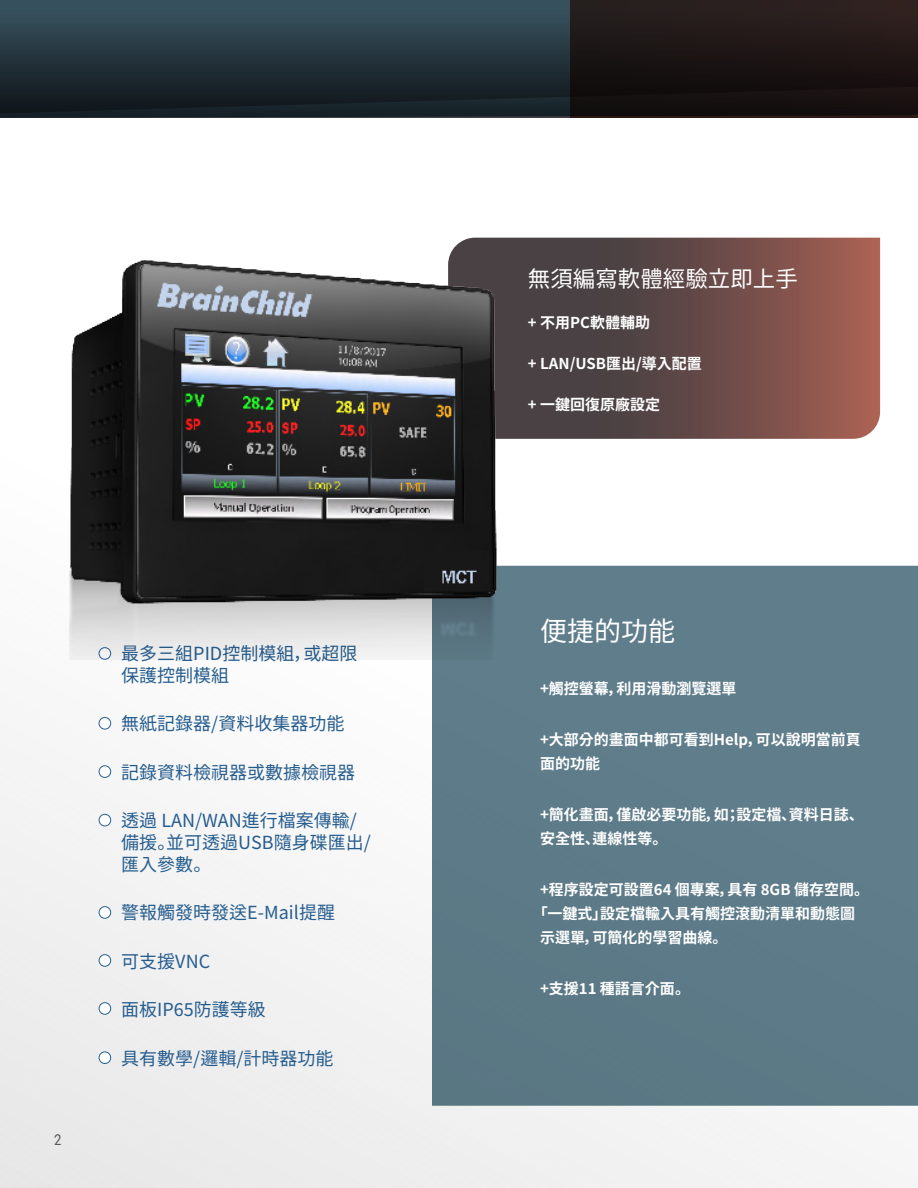
<style>
.page{position:relative;width:918px;height:1188px;background:#fff}
.page>*{position:absolute;margin:0;border:0;box-sizing:border-box;transform-origin:0 0}
.head_1{font:27px "Noto Sans CJ Kkr";color:#fff}
.Call_Out_-_large{font:22.5px "Noto Sans CJ Kkr";color:#fff}
.t1{font:18px/21.6px "Noto Sans CJ Kkr";color:#265d8f}
.Call_Out_-_large-2{font:700 15px/24px "Noto Sans CJ Kkr";color:#fff}
.Page_Number{font:15px "Roboto Condensed";color:#57585a}
</style>
<div class="page">
<svg style="left:0;top:114px;width:570px;height:4px;background:#1f272d"></svg>
<svg style="left:570px;top:114px;width:348px;height:4px"></svg>
<svg style="left:0;top:0;width:918px;height:114px;background:#22292e"></svg>
<img style="left:0;top:237px;width:918px;height:951px">
<div style="left:99px;top:717px;width:12px;height:12px;background:#fff;border-radius:50%"></div>
<div style="left:99px;top:717px;width:12px;height:12px;border:1px solid #266094;border-radius:50%"></div>
<div style="left:99px;top:766px;width:12px;height:11px;background:#fff;border-radius:50%"></div>
<div style="left:99px;top:765px;width:12px;height:13px;border:1px solid #266094;border-radius:50%"></div>
<div style="left:99px;top:814px;width:12px;height:12px;background:#fff;border-radius:50%"></div>
<div style="left:99px;top:814px;width:12px;height:12px;border:1px solid #266094;border-radius:50%"></div>
<div style="left:99px;top:907px;width:12px;height:11px;background:#fff;border-radius:50%"></div>
<div style="left:99px;top:906px;width:12px;height:13px;border:1px solid #266094;border-radius:50%"></div>
<div style="left:99px;top:955px;width:12px;height:11px;background:#fff;border-radius:50%"></div>
<div style="left:99px;top:954px;width:12px;height:13px;border:1px solid #266094;border-radius:50%"></div>
<div style="left:99px;top:1003px;width:12px;height:11px;background:#fff;border-radius:50%"></div>
<div style="left:99px;top:1002px;width:12px;height:13px;border:1px solid #266094;border-radius:50%"></div>
<div style="left:99px;top:1052px;width:12px;height:12px;background:#fff;border-radius:50%"></div>
<div style="left:99px;top:1052px;width:12px;height:12px;border:1px solid #266094;border-radius:50%"></div>
<img style="left:70px;top:259px;width:427px;height:401px">
<p class="Page_Number" style="left:54px;top:1129px;width:9px">2</p>
<p class="t1" style="left:121px;top:643px;width:238px">最多三組PID控制模組，或超限保護控制模組</p>
<p class="t1" style="left:121px;top:713px;width:225px">無紙記錄器/資料收集器功能</p>
<p class="t1" style="left:121px;top:762px;width:235px">記錄資料檢視器或數據檢視器</p>
<p class="t1" style="left:121px;top:810px;width:251px">透過 LAN/WAN進⾏檔案傳輸/備援。並可透過USB隨身碟匯出/匯入參數。</p>
<p class="t1" style="left:121px;top:902px;width:215px">警報觸發時發送E-Mail提醒</p>
<p class="t1" style="left:121px;top:951px;width:90px">可支援VNC</p>
<p class="t1" style="left:121px;top:999px;width:146px">面板IP65防護等級</p>
<p class="t1" style="left:121px;top:1048px;width:214px">具有數學/邏輯/計時器功能</p>
<p class="Call_Out_-_large" style="left:528px;top:266px;width:271px">無須編寫軟體經驗立即上手</p>
<p class="Call_Out_-_large-2" style="left:528px;top:311px;width:124px">+ 不用PC軟體輔助</p>
<p class="Call_Out_-_large-2" style="left:528px;top:352px;width:175px">+ LAN/USB匯出/導入配置</p>
<p class="Call_Out_-_large-2" style="left:528px;top:393px;width:134px">+ 一鍵回復原廠設定</p>
<p class="head_1" style="left:540px;top:616px;width:136px">便捷的功能</p>
<p class="Call_Out_-_large-2" style="left:540px;top:677px;width:198px">+觸控螢幕，利用滑動瀏覽選單</p>
<p class="Call_Out_-_large-2" style="left:540px;top:728px;width:322px">+大部分的畫面中都可看到Help，可以說明當前頁面的功能</p>
<p class="Call_Out_-_large-2" style="left:540px;top:803px;width:325px">+簡化畫面，僅啟必要功能，如；設定檔、資料⽇誌、安全性、連線性等。</p>
<p class="Call_Out_-_large-2" style="left:540px;top:878px;width:331px">+程序設定可設置64 個專案，具有 8GB 儲存空間。</p>
<p class="Call_Out_-_large-2" style="left:533px;top:902px;width:324px">「⼀鍵式」設定檔輸⼊具有觸控滾動清單和動態圖</p>
<p class="Call_Out_-_large-2" style="left:540px;top:926px;width:189px">⽰選單，可簡化的學習曲線。</p>
<p class="Call_Out_-_large-2" style="left:540px;top:977px;width:152px">+⽀援11 種語⾔介⾯。</p>
</div>
